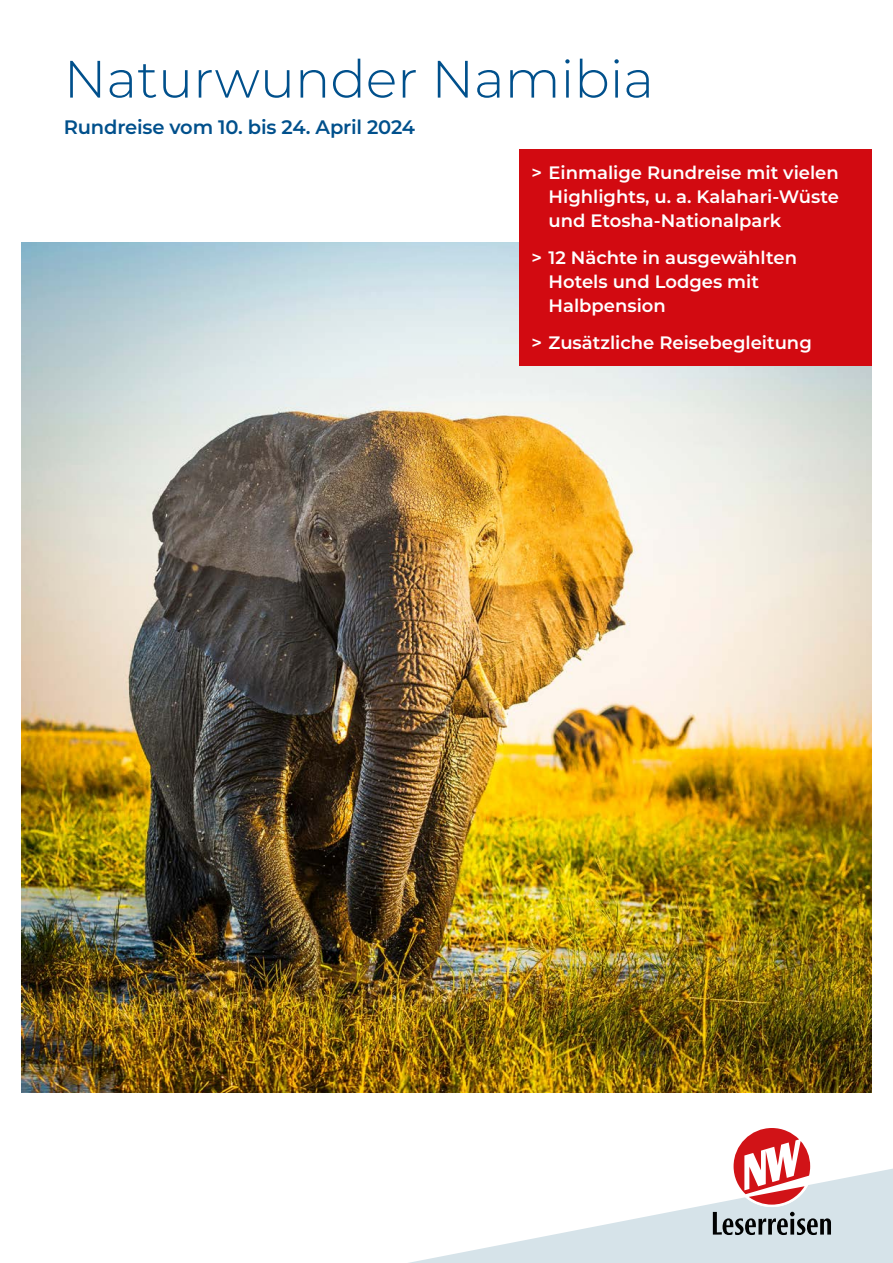
<style>
.page{position:relative;width:893px;height:1263px;background:#fff}
.page>*{position:absolute;margin:0;border:0;box-sizing:border-box;transform-origin:0 0}
.t1{font:300 52.5px "Montserrat";color:#00508c}
.t2{font:600 19.5px "Montserrat";letter-spacing:-.01em;color:#00508c}
.t3{font:600 18px/24px "Montserrat";color:#fff;text-align:justify}
</style>
<div class="page">
<svg style="left:409px;top:1168px;width:484px;height:95px"></svg>
<svg style="left:713px;top:1212px;width:118px;height:23px"></svg>
<div style="left:731px;top:1125px;width:82px;height:82px;background:#fff;border-radius:50%"></div>
<svg style="left:734px;top:1128px;width:76px;height:76px"></svg>
<img style="left:21px;top:242px;width:851px;height:851px">
<div style="left:519px;top:149px;width:353px;height:217px;background:#d20a11"></div>
<h1 class="t1" style="left:64px;top:43px;width:592px">Naturwunder Namibia</h1>
<p class="t2" style="left:64px;top:113px;width:353px">Rundreise vom 10. bis 24. April 2024</p>
<p class="t3" style="left:549px;top:160px;width:292px;text-indent:-17px">&gt; Einmalige Rundreise mit vielen Highlights, u. a. Kalahari-Wüste und Etosha-Nationalpark</p>
<p class="t3" style="left:549px;top:245px;width:250px;text-align:left;text-indent:-17px">&gt; 12 Nächte in ausgewählten<br>Hotels und Lodges mit<br>Halbpension</p>
<p class="t3" style="left:531px;top:329px;width:282px">&gt; Zusätzliche Reisebegleitung</p>
</div>
